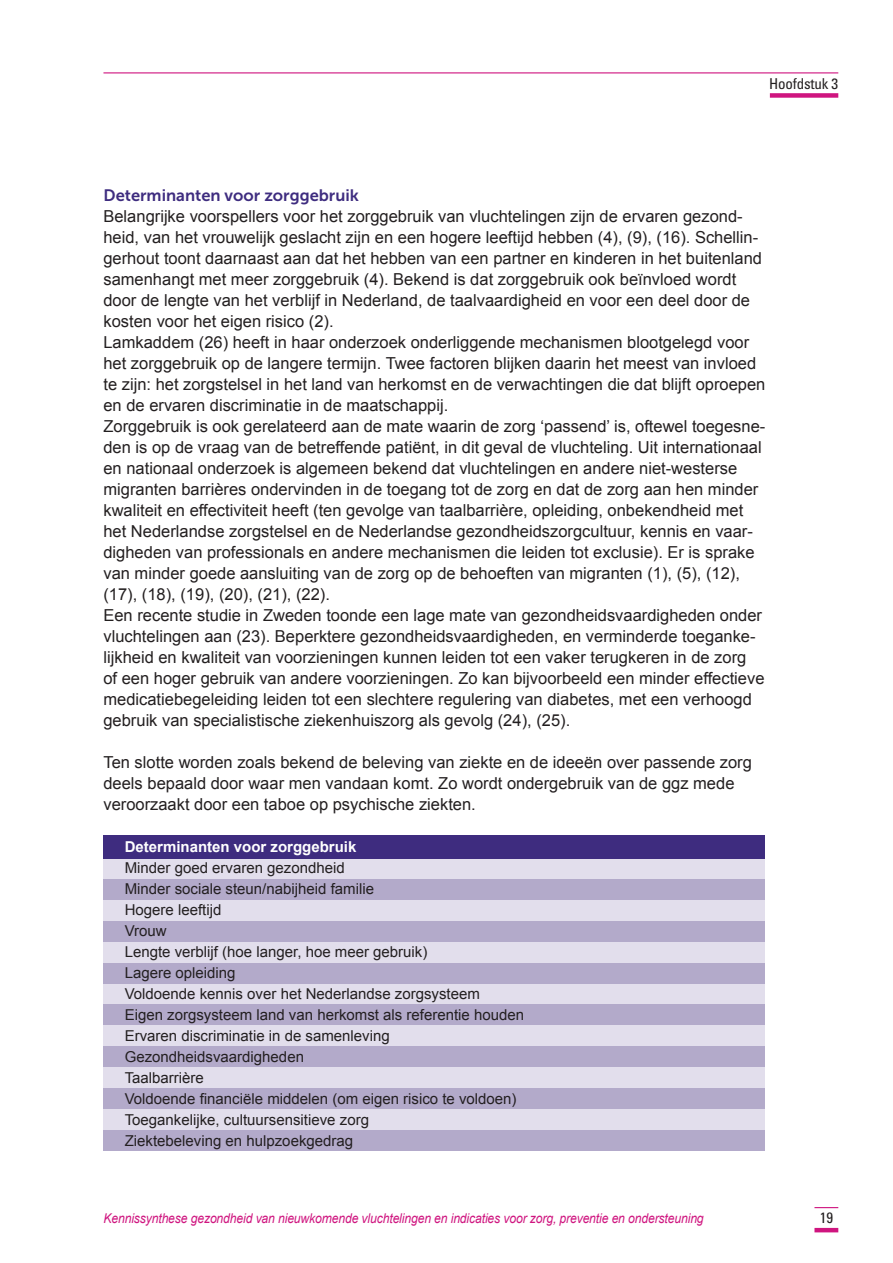
<style>
.page{position:relative;width:893px;height:1263px;background:#fff}
.page>*{position:absolute;margin:0;border:0;box-sizing:border-box;transform-origin:0 0}
.t1{font:16.5px/21px "Arial";color:#231f20}
.t2{font:16.5px "Museo Sans 700";color:#3e2c7f}
.t3{font:15px/21px "Arial";color:#231f20}
.t4{font:700 15px "Arial";color:#fff}
.t5{font:condensed 15px "Univers LT";letter-spacing:-.01em;color:#231f20}
.t6{font:italic 13.5px "Arial";letter-spacing:-.01em;color:#cf157f;scale:.9 1}
</style>
<div class="page">
<div style="left:770px;top:93px;width:68px;height:5px;background:#cf157f"></div>
<hr style="left:103px;top:72px;width:735px;height:1px;background:#cf157f">
<hr style="left:814px;top:1228px;width:24px;height:4px;background:#cf157f">
<svg style="left:814px;top:1207px;width:24px;height:1px"></svg>
<div style="left:103px;top:855px;width:662px;height:285px;background:#e2deec"></div>
<div style="left:103px;top:835px;width:662px;height:23px;background:#3e2c7f"></div>
<div style="left:103px;top:879px;width:662px;height:21px;background:#b3aaca"></div>
<div style="left:103px;top:921px;width:662px;height:21px;background:#b3aaca"></div>
<div style="left:103px;top:1004px;width:662px;height:21px;background:#b3aaca"></div>
<div style="left:103px;top:1088px;width:662px;height:21px;background:#b3aaca"></div>
<div style="left:103px;top:962px;width:662px;height:21px;background:#b3aaca"></div>
<div style="left:103px;top:1046px;width:662px;height:21px;background:#b3aaca"></div>
<div style="left:103px;top:1130px;width:662px;height:21px;background:#b3aaca"></div>
<p class="t5" style="left:769px;top:74px;width:71px">Hoofdstuk 3</p>
<p class="t2" style="left:103px;top:186px;width:257px">Determinanten voor zorggebruik</p>
<p class="t1" style="left:103px;top:206px;width:663px">Belangrijke voorspellers voor het zorggebruik van vluchtelingen zijn de ervaren gezond&shy;heid, van het vrouwelijk geslacht zijn en een hogere leeftijd hebben (4), (9), (16). Schellin&shy;gerhout toont daarnaast aan dat het hebben van een partner en kinderen in het buitenland samenhangt met meer zorggebruik (4). Bekend is dat zorggebruik ook beïnvloed wordt door de lengte van het verblijf in Nederland, de taalvaardigheid en voor een deel door de kosten voor het eigen risico (2).<br>Lamkaddem (26) heeft in haar onderzoek onderliggende mechanismen blootgelegd voor het zorggebruik op de langere termijn. Twee factoren blijken daarin het meest van invloed te zijn: het zorgstelsel in het land van herkomst en de verwachtingen die dat blijft oproepen en de ervaren discriminatie in de maatschappij.<br>Zorggebruik is ook gerelateerd aan de mate waarin de zorg ‘passend’ is, oftewel toegesne&shy;den is op de vraag van de betreffende patiënt, in dit geval de vluchteling. Uit internationaal en nationaal onderzoek is algemeen bekend dat vluchtelingen en andere niet-westerse migranten barrières ondervinden in de toegang tot de zorg en dat de zorg aan hen minder kwaliteit en effectiviteit heeft (ten gevolge van taalbarrière, opleiding, onbekendheid met het Nederlandse zorgstelsel en de Nederlandse gezondheidszorgcultuur, kennis en vaar&shy;digheden van professionals en andere mechanismen die leiden tot exclusie). Er is sprake van minder goede aansluiting van de zorg op de behoeften van migranten (1), (5), (12), (17), (18), (19), (20), (21), (22).<br>Een recente studie in Zweden toonde een lage mate van gezondheidsvaardigheden onder vluchtelingen aan (23). Beperktere gezondheidsvaardigheden, en verminderde toeganke&shy;lijkheid en kwaliteit van voorzieningen kunnen leiden tot een vaker terugkeren in de zorg<br>of een hoger gebruik van andere voorzieningen. Zo kan bijvoorbeeld een minder effectieve medicatiebegeleiding leiden tot een slechtere regulering van diabetes, met een verhoogd gebruik van specialistische ziekenhuiszorg als gevolg (24), (25).</p>
<p class="t1" style="left:103px;top:752px;width:650px">Ten slotte worden zoals bekend de beleving van ziekte en de ideeën over passende zorg deels bepaald door waar men vandaan komt. Zo wordt ondergebruik van de ggz mede veroorzaakt door een taboe op psychische ziekten.</p>
<p class="t4" style="left:125px;top:837px;width:233px">Determinanten voor zorggebruik</p>
<p class="t3" style="left:125px;top:857px;width:401px">Minder goed ervaren gezondheid<br>Minder sociale steun/nabijheid familie<br>Hogere leeftijd<br>Vrouw<br>Lengte verblijf (hoe langer, hoe meer gebruik)<br>Lagere opleiding<br>Voldoende kennis over het Nederlandse zorgsysteem<br>Eigen zorgsysteem land van herkomst als referentie houden Ervaren discriminatie in de samenleving Gezondheidsvaardigheden<br>Taalbarrière<br>Voldoende financiële middelen (om eigen risico te voldoen)<br>Toegankelijke, cultuursensitieve zorg<br>Ziektebeleving en hulpzoekgedrag</p>
<p class="t6" style="left:103px;top:1210px;width:668px">Kennissynthese gezondheid van nieuwkomende vluchtelingen en indicaties voor zorg, preventie en ondersteuning</p>
<p class="t5" style="left:820px;top:1208px;width:15px">19</p>
</div>
